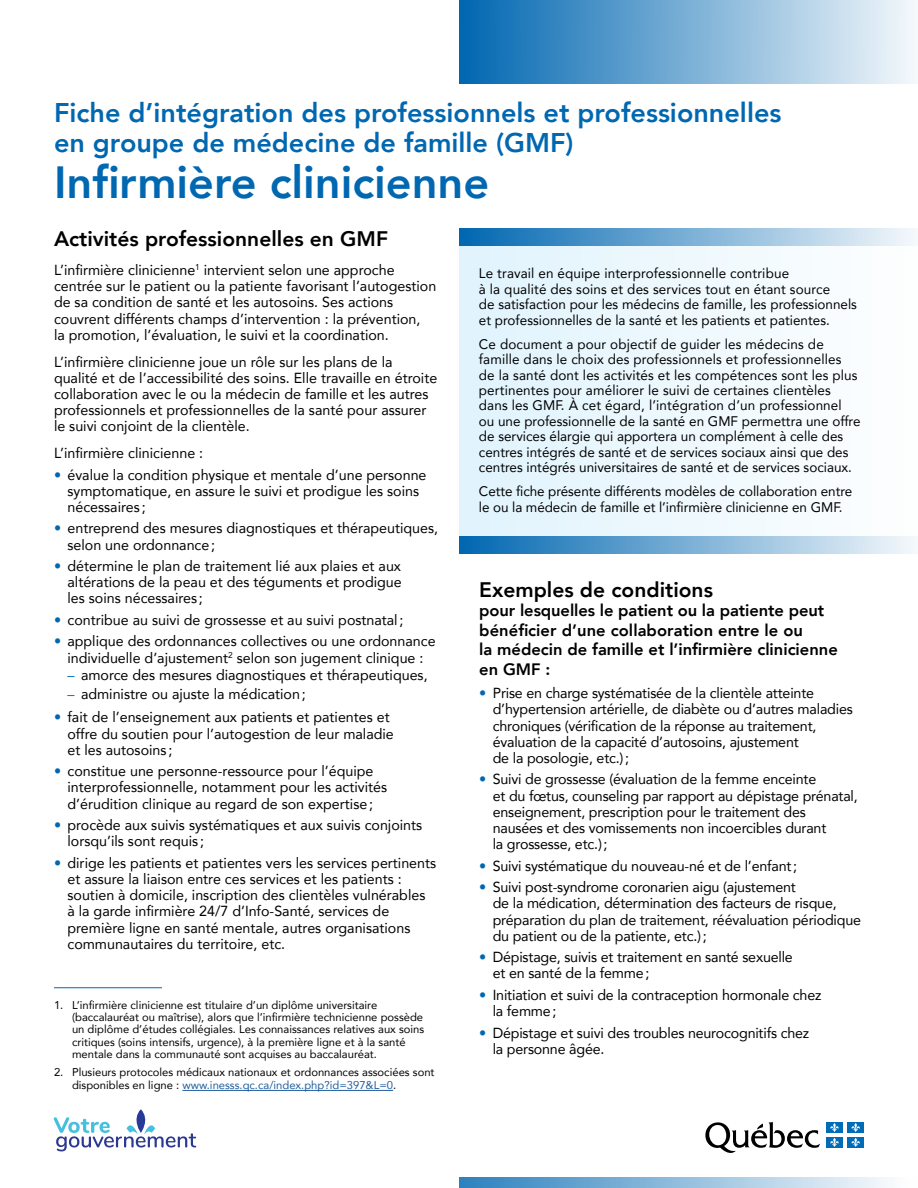
<style>
.page{position:relative;width:918px;height:1188px;background:#fff}
.page>*{position:absolute;margin:0;border:0;box-sizing:border-box;transform-origin:0 0}
.t1{font:800 45px "Avenir";color:#0067b1}
.t2{font:800 27px/30px "Avenir";color:#0067b1}
.t3{font:800 21px "Avenir";color:#000}
.t4{font:800 16.5px/19.5px "Avenir";color:#000}
.t5{font:14.55px/16.2px "Avenir";color:#000}
.t6{font:13.8px/15.3px "Avenir";color:#000}
.Note{font:11.25px/12.3px "Avenir";color:#000}
.s1{color:#0067b1}
.s2{color:#215e9e}
</style>
<div class="page">
<div style="left:459px;top:246px;width:459px;height:290px;background:linear-gradient(to right,#e0f3fd,#fdfefe)"></div>
<hr style="left:54px;top:987px;width:108px;height:1px;background:#0067b1">
<hr style="left:182px;top:1090px;width:211px;height:1px;background:#215e9e">
<svg style="left:705px;top:1122px;width:115px;height:31px"></svg>
<div style="left:826px;top:1122px;width:17px;height:10px;background:#006cb7"></div>
<svg style="left:830px;top:1123px;width:9px;height:9px"></svg>
<div style="left:847px;top:1122px;width:17px;height:10px;background:#006cb7"></div>
<svg style="left:851px;top:1123px;width:9px;height:9px"></svg>
<div style="left:826px;top:1137px;width:17px;height:10px;background:#006cb7"></div>
<svg style="left:830px;top:1138px;width:9px;height:9px"></svg>
<div style="left:847px;top:1137px;width:17px;height:10px;background:#006cb7"></div>
<svg style="left:851px;top:1138px;width:9px;height:9px"></svg>
<svg style="left:54px;top:1109px;width:142px;height:42px"></svg>
<div style="left:459px;top:0;width:459px;height:84px;background:linear-gradient(to right,#0067b1,#f5f9fb)"></div>
<div style="left:459px;top:536px;width:459px;height:18px;background:linear-gradient(to right,#0066b0,#f5f9fc)"></div>
<div style="left:459px;top:228px;width:459px;height:18px;background:linear-gradient(to right,#0066b0,#f5f9fc)"></div>
<svg style="left:459px;top:1177px;width:430px;height:11px;background:#90bcdc"></svg>
<h1 class="t2" style="left:54px;top:97px;width:729px">Fiche d’intégration des professionnels et professionnelles en groupe de médecine de famille (GMF)</h1>
<h1 class="t1" style="left:54px;top:147px;width:437px">Infirmière clinicienne</h1>
<h2 class="t3" style="left:54px;top:222px;width:336px">Activités professionnelles en GMF</h2>
<p class="t5" style="left:54px;top:262px;width:384px">L’infirmière clinicienne<sup>1</sup> intervient selon une approche centrée sur le patient ou la patiente favorisant l’autogestion de sa condition de santé et les autosoins. Ses actions couvrent différents champs d’intervention : la prévention,<br>la promotion, l’évaluation, le suivi et la coordination.</p>
<p class="t5" style="left:54px;top:353px;width:385px">L’infirmière clinicienne joue un rôle sur les plans de la qualité et de l’accessibilité des soins. Elle travaille en étroite collaboration avec le ou la médecin de famille et les autres professionnels et professionnelles de la santé pour assurer le suivi conjoint de la clientèle.</p>
<p class="t5" style="left:54px;top:445px;width:151px">L’infirmière clinicienne :</p>
<p class="t5" style="left:68px;top:466px;width:361px;text-indent:-14px"><span class="s1">•</span> évalue la condition physique et mentale d’une personne symptomatique, en assure le suivi et prodigue les soins nécessaires ;</p>
<p class="t5" style="left:68px;top:520px;width:372px;text-indent:-14px"><span class="s1">•</span> entreprend des mesures diagnostiques et thérapeutiques, selon une ordonnance;</p>
<p class="t5" style="left:68px;top:557px;width:336px;text-align:justify;text-indent:-14px"><span class="s1">•</span> détermine le plan de traitement lié aux plaies et aux altérations de la peau et des téguments et prodigue les soins nécessaires ;</p>
<p class="t5" style="left:54px;top:611px;width:351px"><span class="s1">•</span> contribue au suivi de grossesse et au suivi postnatal;</p>
<p class="t5" style="left:54px;top:633px;width:383px;text-align:center"><span class="s1">•</span> applique des ordonnances collectives ou une ordonnance individuelle d’ajustement<sup>2</sup> selon son jugement clinique :</p>
<p class="t5" style="left:68px;top:667px;width:362px"><span class="s1">–</span> amorce des mesures diagnostiques et thérapeutiques,</p>
<p class="t5" style="left:68px;top:686px;width:240px"><span class="s1">–</span> administre ou ajuste la médication;</p>
<p class="t5" style="left:68px;top:709px;width:328px;text-indent:-14px"><span class="s1">•</span> fait de l’enseignement aux patients et patientes et offre du soutien pour l’autogestion de leur maladie et les autosoins ;</p>
<p class="t5" style="left:68px;top:763px;width:321px;text-indent:-14px"><span class="s1">•</span> constitue une personne‑ressource pour l’équipe interprofessionnelle, notamment pour les activités d’érudition clinique au regard de son expertise;</p>
<p class="t5" style="left:68px;top:817px;width:356px;text-indent:-14px"><span class="s1">•</span> procède aux suivis systématiques et aux suivis conjoints lorsqu’ils sont requis ;</p>
<p class="t5" style="left:68px;top:854px;width:370px;text-indent:-14px"><span class="s1">•</span> dirige les patients et patientes vers les services pertinents et assure la liaison entre ces services et les patients : soutien à domicile, inscription des clientèles vulnérables à la garde infirmière 24/7 d’Info‑Santé, services de première ligne en santé mentale, autres organisations communautaires du territoire, etc.</p>
<p class="Note" style="left:72px;top:998px;width:354px;text-indent:-18px">1. L’infirmière clinicienne est titulaire d’un diplôme universitaire (baccalauréat ou maîtrise), alors que l’infirmière technicienne possède un diplôme d’études collégiales. Les connaissances relatives aux soins critiques (soins intensifs, urgence), à la première ligne et à la santé mentale dans la communauté sont acquises au baccalauréat.</p>
<p class="Note" style="left:72px;top:1066px;width:364px;text-indent:-18px">2. Plusieurs protocoles médicaux nationaux et ordonnances associées sont disponibles en ligne : <span class="s2">www.inesss.qc.ca/index.php?id=397&amp;L=0</span>.</p>
<p class="t6" style="left:479px;top:266px;width:380px">Le travail en équipe interprofessionnelle contribue<br>à la qualité des soins et des services tout en étant source<br>de satisfaction pour les médecins de famille, les professionnels et professionnelles de la santé et les patients et patientes.</p>
<p class="t6" style="left:479px;top:336px;width:383px">Ce document a pour objectif de guider les médecins de famille dans le choix des professionnels et professionnelles de la santé dont les activités et les compétences sont les plus pertinentes pour améliorer le suivi de certaines clientèles dans les GMF. À cet égard, l’intégration d’un professionnel ou une professionnelle de la santé en GMF permettra une offre de services élargie qui apportera un complément à celle des centres intégrés de santé et de services sociaux ainsi que des centres intégrés universitaires de santé et de services sociaux.</p>
<p class="t6" style="left:479px;top:483px;width:375px">Cette fiche présente différents modèles de collaboration entre le ou la médecin de famille et l’infirmière clinicienne en GMF.</p>
<h2 class="t3" style="left:479px;top:573px;width:235px">Exemples de conditions</h2>
<h2 class="t4" style="left:479px;top:601px;width:360px">pour lesquelles le patient ou la patiente peut bénéficier d’une collaboration entre le ou<br>la médecin de famille et l’infirmière clinicienne en GMF :</h2>
<p class="t5" style="left:493px;top:685px;width:362px;text-indent:-14px"><span class="s1">•</span> Prise en charge systématisée de la clientèle atteinte d’hypertension artérielle, de diabète ou d’autres maladies chroniques (vérification de la réponse au traitement, évaluation de la capacité d’autosoins, ajustement<br>de la posologie, etc.);</p>
<p class="t5" style="left:493px;top:771px;width:367px;text-indent:-14px"><span class="s1">•</span> Suivi de grossesse (évaluation de la femme enceinte<br>et du fœtus, counseling par rapport au dépistage prénatal, enseignement, prescription pour le traitement des nausées et des vomissements non incoercibles durant<br>la grossesse, etc.);</p>
<p class="t5" style="left:479px;top:857px;width:319px"><span class="s1">•</span> Suivi systématique du nouveau‑né et de l’enfant;</p>
<p class="t5" style="left:493px;top:879px;width:370px;text-indent:-14px"><span class="s1">•</span> Suivi post‑syndrome coronarien aigu (ajustement<br>de la médication, détermination des facteurs de risque, préparation du plan de traitement, réévaluation périodique du patient ou de la patiente, etc.);</p>
<p class="t5" style="left:493px;top:949px;width:302px;text-indent:-14px"><span class="s1">•</span> Dépistage, suivis et traitement en santé sexuelle et en santé de la femme;</p>
<p class="t5" style="left:493px;top:986px;width:330px;text-indent:-14px"><span class="s1">•</span> Initiation et suivi de la contraception hormonale chez la femme;</p>
<p class="t5" style="left:493px;top:1024px;width:318px;text-indent:-14px"><span class="s1">•</span> Dépistage et suivi des troubles neurocognitifs chez la personne âgée.</p>
</div>
